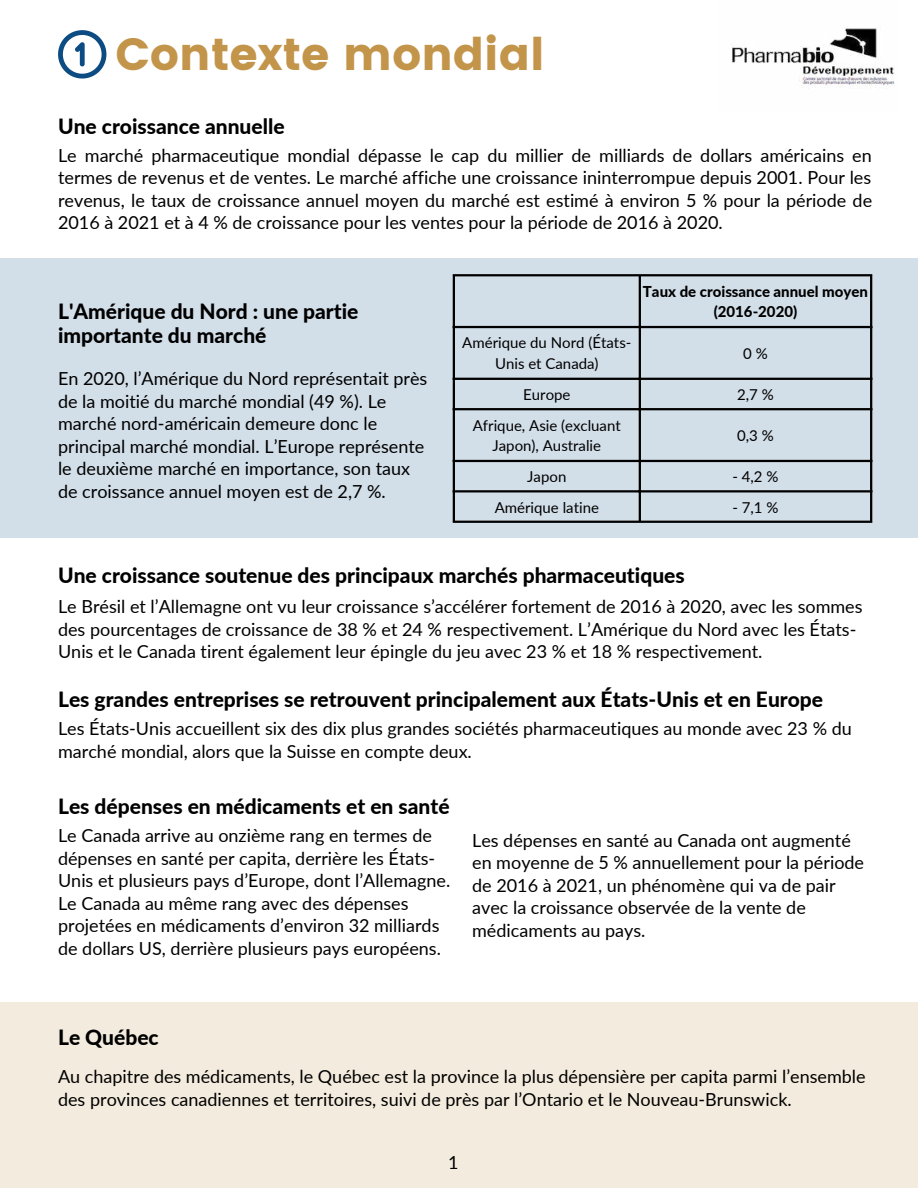
<style>
.page{position:relative;width:918px;height:1188px;background:#fff}
.page>*{position:absolute;margin:0;border:0;box-sizing:border-box;transform-origin:0 0}
.t1{font:45px "Poppins";color:#c3954a}
.t2{font:800 21px/24.8px "Lato";color:#000}
.t3{font:18px/22.5px "Lato";color:#000}
.t4{font:15px/20.2px "Lato";color:#000;text-align:center}
.t5{font:800 15px/20.2px "Lato";color:#000;text-align:center}
</style>
<div class="page">
<svg style="left:58px;top:30px;width:48px;height:49px"></svg>
<div style="left:0;top:258px;width:918px;height:279px;background:#d2dee8"></div>
<hr style="left:453px;top:276px;width:2px;height:245px;background:#000">
<hr style="left:639px;top:276px;width:2px;height:245px;background:#000">
<hr style="left:870px;top:276px;width:2px;height:245px;background:#000">
<hr style="left:453px;top:274px;width:419px;height:2px;background:#000">
<hr style="left:453px;top:326px;width:419px;height:2px;background:#000">
<hr style="left:453px;top:378px;width:419px;height:2px;background:#000">
<hr style="left:453px;top:408px;width:419px;height:2px;background:#000">
<hr style="left:453px;top:460px;width:419px;height:2px;background:#000">
<hr style="left:453px;top:490px;width:419px;height:2px;background:#000">
<hr style="left:453px;top:521px;width:419px;height:2px;background:#000">
<img style="left:732px;top:28px;width:163px;height:61px">
<div style="left:0;top:1002px;width:918px;height:186px;background:#f3ebdd"></div>
<h1 class="t1" style="left:116px;top:29px;width:431px">Contexte mondial</h1>
<p class="t2" style="left:58px;top:113px;width:228px">Une croissance annuelle</p>
<p class="t3" style="left:58px;top:143px;width:816px;text-align:justify">Le marché pharmaceutique mondial dépasse le cap du millier de milliards de dollars américains en termes de revenus et de ventes. Le marché affiche une croissance ininterrompue depuis 2001. Pour les revenus, le taux de croissance annuel moyen du marché est estimé à environ 5 % pour la période de 2016 à 2021 et à 4 % de croissance pour les ventes pour la période de 2016 à 2020.</p>
<p class="t2" style="left:58px;top:298px;width:302px">L'Amérique du Nord : une partie importante du marché</p>
<p class="t3" style="left:58px;top:367px;width:371px">En 2020, l’Amérique du Nord représentait près de la moitié du marché mondial (49 %). Le marché nord-américain demeure donc le principal marché mondial. L’Europe représente le deuxième marché en importance, son taux de croissance annuel moyen est de 2,7 %.</p>
<p class="t4" style="left:462px;top:332px;width:171px">Amérique du Nord (États-<br>Unis et Canada)</p>
<p class="t5" style="left:643px;top:280px;width:227px">Taux de croissance annuel moyen (2016-2020)</p>
<p class="t4" style="left:743px;top:342px;width:26px">0 %</p>
<p class="t4" style="left:523px;top:384px;width:49px">Europe</p>
<p class="t4" style="left:737px;top:384px;width:38px">2,7 %</p>
<p class="t4" style="left:473px;top:414px;width:150px">Afrique, Asie (excluant<br>Japon), Australie</p>
<p class="t4" style="left:737px;top:424px;width:38px">0,3 %</p>
<p class="t4" style="left:527px;top:466px;width:41px">Japon</p>
<p class="t4" style="left:732px;top:466px;width:48px">- 4,2 %</p>
<p class="t4" style="left:495px;top:497px;width:106px">Amérique latine</p>
<p class="t4" style="left:732px;top:497px;width:48px">- 7,1 %</p>
<p class="t2" style="left:58px;top:562px;width:628px">Une croissance soutenue des principaux marchés pharmaceutiques</p>
<p class="t3" style="left:58px;top:595px;width:806px">Le Brésil et l’Allemagne ont vu leur croissance s’accélérer fortement de 2016 à 2020, avec les sommes des pourcentages de croissance de 38 % et 24 % respectivement. L’Amérique du Nord avec les États-<br>Unis et le Canada tirent également leur épingle du jeu avec 23 % et 18 % respectivement.</p>
<p class="t2" style="left:58px;top:686px;width:767px">Les grandes entreprises se retrouvent principalement aux États-Unis et en Europe</p>
<p class="t3" style="left:58px;top:716px;width:795px">Les États-Unis accueillent six des dix plus grandes sociétés pharmaceutiques au monde avec 23 % du marché mondial, alors que la Suisse en compte deux.</p>
<p class="t2" style="left:58px;top:794px;width:393px">Les dépenses en médicaments et en santé</p>
<p class="t3" style="left:58px;top:824px;width:394px">Le Canada arrive au onzième rang en termes de dépenses en santé per capita, derrière les États-Unis et plusieurs pays d’Europe, dont l’Allemagne.<br>Le Canada au même rang avec des dépenses projetées en médicaments d’environ 32 milliards de dollars US, derrière plusieurs pays européens.</p>
<p class="t3" style="left:472px;top:828px;width:393px">Les dépenses en santé au Canada ont augmenté en moyenne de 5 % annuellement pour la période de 2016 à 2021, un phénomène qui va de pair avec la croissance observée de la vente de médicaments au pays.</p>
<p class="t2" style="left:58px;top:1024px;width:102px">Le Québec</p>
<p class="t3" style="left:58px;top:1065px;width:809px">Au chapitre des médicaments, le Québec est la province la plus dépensière per capita parmi l’ensemble des provinces canadiennes et territoires, suivi de près par l’Ontario et le Nouveau-Brunswick.</p>
<p class="t3" style="left:448px;top:1150px;width:12px">1</p>
</div>
